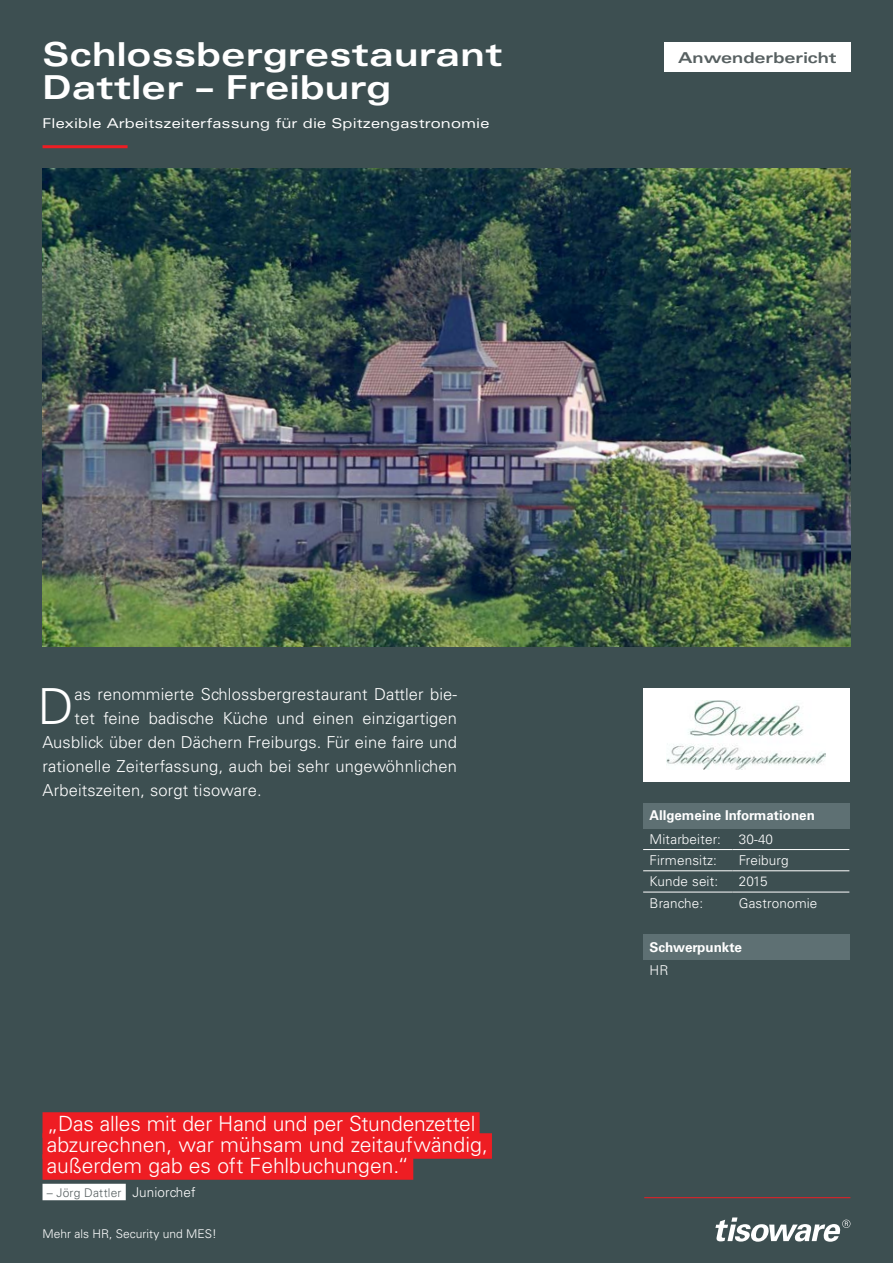
<style>
.page{position:relative;width:893px;height:1263px;background:#3d4f51}
.page>*{position:absolute;margin:0;border:0;box-sizing:border-box;transform-origin:0 0}
.t1{font:300 49.8px "Univers LT Std";color:#fff}
.t2{font:700 expanded 33px/33px "Univers LT Std";letter-spacing:.01em;color:#fff}
.t3{font:300 21px/21px "Univers LT Std";color:#fff}
.t4{font:300 16.5px "Univers LT Std";letter-spacing:.01em;color:#fff}
.t5{font:700 expanded 15px "Univers LT Std";color:#576061}
.t6{font:300 13.5px "Univers LT Std";letter-spacing:.01em;color:#fff}
.t7{font:expanded 13.5px "Univers LT Std";letter-spacing:.01em;color:#fff}
.t8{font:700 13.5px "Univers LT Std";color:#fff}
.t9{font:300 12px "Univers LT Std";color:#fff}
.t10{font:300 12px "Univers LT Std";letter-spacing:.02em;color:#576061}
</style>
<div class="page">
<img style="left:43px;top:168px;width:807px;height:479px">
<div style="left:664px;top:43px;width:186px;height:29px;background:#fff"></div>
<hr style="left:43px;top:145px;width:85px;height:3px;background:#ee1d23">
<hr style="left:644px;top:1197px;width:206px;height:1px;background:#ee1d23">
<div style="left:643px;top:803px;width:206px;height:25px;background:#5e7073"></div>
<hr style="left:643px;top:849px;width:89px;height:1px;background:#fff">
<hr style="left:732px;top:849px;width:117px;height:1px;background:#fff">
<hr style="left:643px;top:870px;width:89px;height:1px;background:#fff">
<hr style="left:732px;top:870px;width:117px;height:1px;background:#fff">
<hr style="left:643px;top:892px;width:89px;height:1px;background:#fff">
<hr style="left:732px;top:892px;width:117px;height:1px;background:#fff">
<div style="left:643px;top:934px;width:206px;height:26px;background:#5e7073"></div>
<div style="left:43px;top:1112px;width:437px;height:26px;background:#ee1d23"></div>
<div style="left:43px;top:1133px;width:449px;height:26px;background:#ee1d23"></div>
<div style="left:43px;top:1154px;width:370px;height:26px;background:#ee1d23"></div>
<div style="left:43px;top:1184px;width:83px;height:16px;background:#fff"></div>
<div style="left:643px;top:688px;width:206px;height:93px;background:#fff"></div>
<img style="left:667px;top:700px;width:159px;height:69px">
<svg style="left:715px;top:1217px;width:135px;height:25px"></svg>
<h2 class="t2" style="left:43px;top:38px;width:461px">Schlossbergrestaurant<br>Dattler – Freiburg</h2>
<p class="t7" style="left:43px;top:116px;width:448px">Flexible Arbeitszeiterfassung für die Spitzengastronomie</p>
<p class="t5" style="left:678px;top:49px;width:160px">Anwenderbericht</p>
<h1 class="t1" style="left:38px;top:676px;width:37px">D</h1>
<p class="t4" style="left:74px;top:684px;width:384px">as renommierte Schlossbergrestaurant Dattler bie-</p>
<p class="t4" style="left:74px;top:708px;width:384px">tet feine badische Küche und einen einzigartigen</p>
<p class="t4" style="left:43px;top:732px;width:416px">Ausblick über den Dächern Freiburgs. Für eine faire und</p>
<p class="t4" style="left:43px;top:756px;width:416px">rationelle Zeiterfassung, auch bei sehr ungewöhnlichen</p>
<p class="t4" style="left:43px;top:780px;width:221px">Arbeitszeiten, sorgt tisoware.</p>
<p class="t3" style="left:47px;top:1113px;width:443px">„Das alles mit der Hand und per Stundenzettel abzurechnen, war mühsam und zeitaufwändig, außerdem gab es oft Fehlbuchungen.“</p>
<p class="t10" style="left:47px;top:1185px;width:76px">– Jörg Dattler</p>
<p class="t6" style="left:132px;top:1184px;width:65px">Juniorchef</p>
<p class="t9" style="left:43px;top:1226px;width:176px">Mehr als HR, Security und MES!</p>
<p class="t8" style="left:649px;top:808px;width:167px">Allgemeine Informationen</p>
<p class="t6" style="left:649px;top:831px;width:73px">Mitarbeiter:</p>
<p class="t6" style="left:739px;top:831px;width:36px">30-40</p>
<p class="t6" style="left:649px;top:852px;width:69px">Firmensitz:</p>
<p class="t6" style="left:739px;top:852px;width:51px">Freiburg</p>
<p class="t6" style="left:649px;top:873px;width:70px">Kunde seit:</p>
<p class="t6" style="left:739px;top:873px;width:30px">2015</p>
<p class="t6" style="left:649px;top:895px;width:55px">Branche:</p>
<p class="t6" style="left:739px;top:895px;width:80px">Gastronomie</p>
<p class="t8" style="left:649px;top:939px;width:94px">Schwerpunkte</p>
<p class="t6" style="left:649px;top:962px;width:20px">HR</p>
</div>
